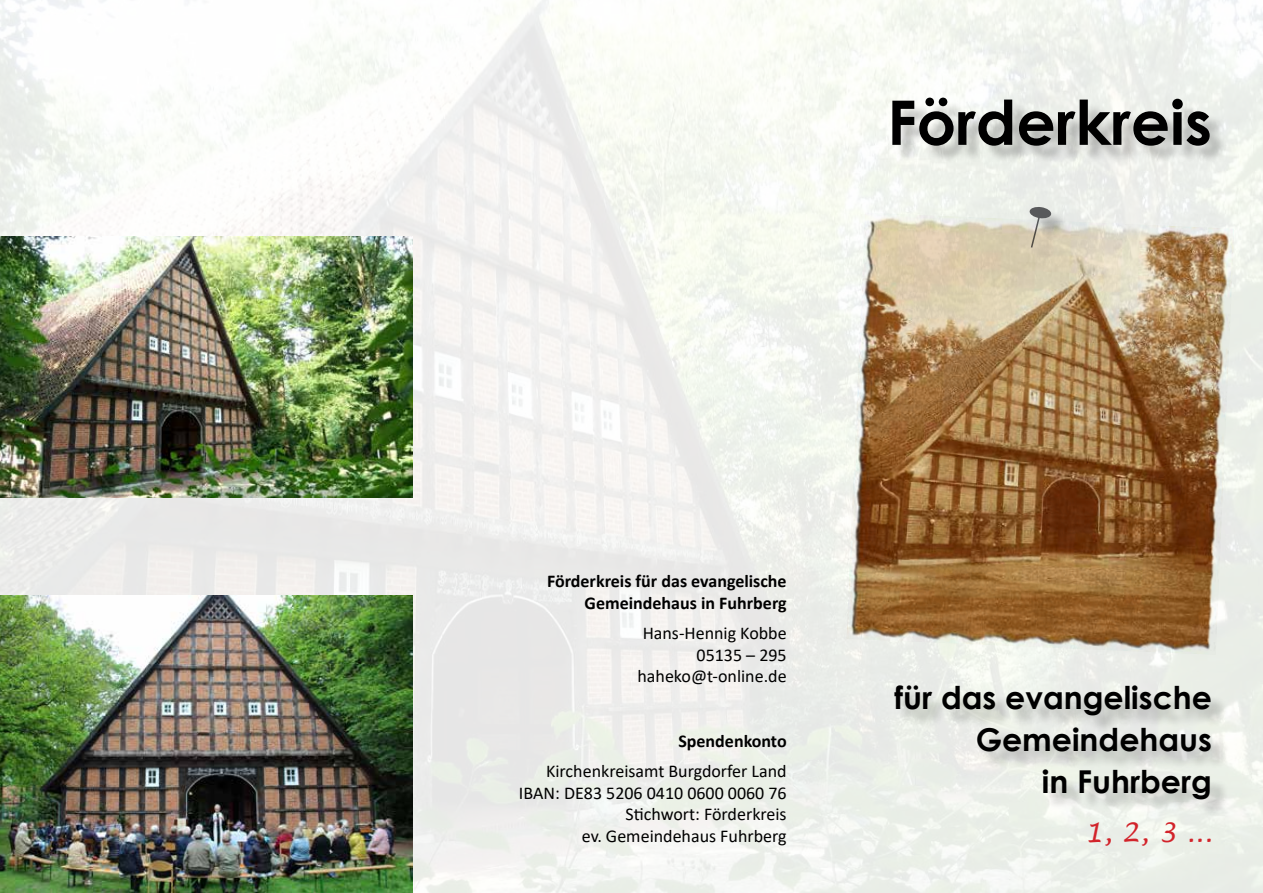
<style>
.page{position:relative;width:1263px;height:893px;background:#fff}
.page>*{position:absolute;margin:0;border:0;box-sizing:border-box;transform-origin:0 0}
.t1{font:700 61.5px "Century Gothic";color:#000}
.t2{font:700 31.5px/42px "Century Gothic";color:#000;text-align:right}
.t3{font:italic 27px "Lucida Handwriting";color:#d2232a}
.t4{font:18px/21.6px "Calibri";color:#000;text-align:right}
.t5{font:700 18px/21.6px "Calibri";color:#000;text-align:right}
</style>
<div class="page">
<img style="left:0;top:0;width:1263px;height:893px">
<div style="left:1032px;top:210px;width:37px;height:27px;background:#e9ece8"></div>
<svg style="left:1029px;top:206px;width:22px;height:7px"></svg>
<div style="left:894px;top:100px;width:334px;height:64px;background:#000;opacity:.25"></div>
<div style="left:897px;top:689px;width:332px;height:129px;background:#000;opacity:.25"></div>
<img style="left:0;top:236px;width:412px;height:261px">
<img style="left:0;top:595px;width:412px;height:298px">
<img style="left:846px;top:213px;width:388px;height:442px">
<h1 class="t1" style="left:887px;top:76px;width:326px">Förderkreis</h1>
<p class="t5" style="left:547px;top:570px;width:241px">Förderkreis für das evangelische<br>Gemeindehaus in Fuhrberg</p>
<p class="t4" style="left:637px;top:622px;width:151px">Hans-Hennig Kobbe<br>05135 – 295 haheko@t-online.de</p>
<p class="t5" style="left:678px;top:730px;width:110px">Spendenkonto</p>
<p class="t4" style="left:519px;top:760px;width:269px">Kirchenkreisamt Burgdorfer Land<br>IBAN: DE83 5206 0410 0600 0060 76<br>Stichwort: Förderkreis<br>ev. Gemeindehaus Fuhrberg</p>
<h2 class="t2" style="left:894px;top:675px;width:319px">für das evangelische<br>Gemeindehaus<br>in Fuhrberg</h2>
<h3 class="t3" style="left:1084px;top:816px;width:129px">1, 2, 3 ...</h3>
</div>
